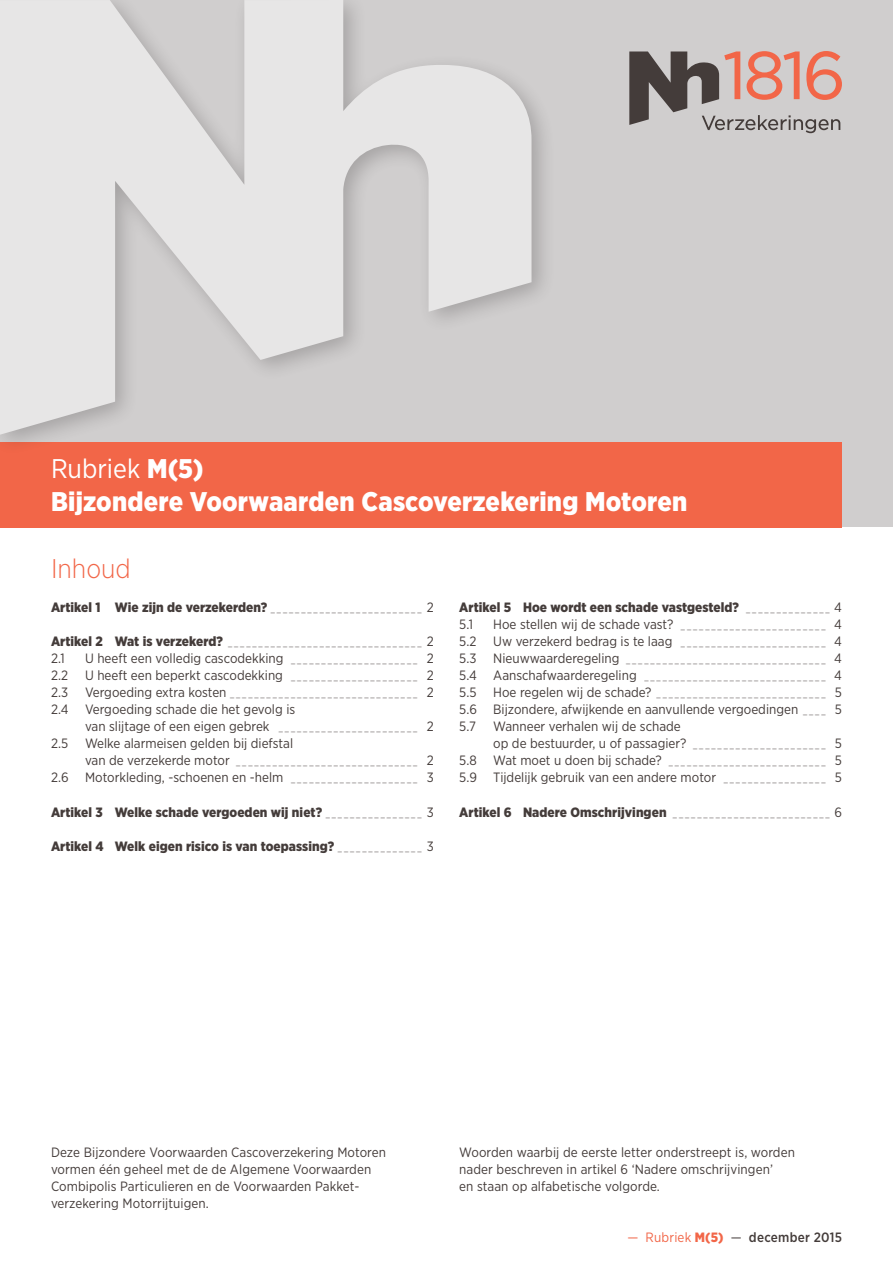
<style>
.page{position:relative;width:893px;height:1263px;background:#fff}
.page>*{position:absolute;margin:0;border:0;box-sizing:border-box;transform-origin:0 0}
.t1{font:900 27px/33px "Gotham Narrow";letter-spacing:.01em;color:#fff}
.t2{font:300 27px "Gotham Narrow";color:#f26648}
.t3{font:13.5px/17px "Gotham Narrow";color:#443c3a}
.t4{font:900 13.5px "Gotham Narrow";letter-spacing:.005em;color:#443c3a}
.t5{font:500 13.5px "Gotham Narrow";letter-spacing:.02em;color:#443c3a}
.t6{font:7.5px "Gotham Narrow";color:#443c3a}
.s1{font-weight:400}
.s2{font-weight:400;font-size:7.5px}
.s3{font-weight:900;font-size:13.5px}
.s4{font-size:7.5px}
.s5{font-size:13.5px}
.s6{font-weight:400;color:#f26648}
.s7{font-weight:900;color:#f26648}
</style>
<div class="page">
<div style="left:0;top:0;width:893px;height:527px;background:#d0cece"></div>
<div style="left:0;top:442px;width:842px;height:85px;background:#f26648"></div>
<div style="left:0;top:0;width:556px;height:458px;background:#231f20;opacity:.5"></div>
<svg style="left:0;top:0;width:531px;height:435px;fill:#e7e6e6"></svg>
<svg style="left:629px;top:51px;width:213px;height:82px"></svg>
<h1 class="t1" style="left:51px;top:451px;width:638px"><span class="s1">Rubriek</span> M(5)<br>Bijzondere Voorwaarden Cascoverzekering Motoren</h1>
<h1 class="t2" style="left:51px;top:552px;width:81px">Inhoud</h1>
<p class="t4" style="left:51px;top:599px;width:384px">Artikel 1 Wie zijn de verzekerden? <span class="s2">_ _ _ _ _ _ _ _ _ _ _ _ _ _ _ _ _ _ _ _ _ _ _ _ _</span> <span class="s1">2</span></p>
<p class="t6" style="left:51px;top:639px;width:180px"><span class="s3">Artikel 2 Wat is verzekerd?</span> ________________________________</p>
<p class="t3" style="left:427px;top:633px;width:9px">2</p>
<p class="t3" style="left:51px;top:650px;width:15px">2.1</p>
<p class="t3" style="left:85px;top:650px;width:206px">U heeft een volledig cascodekking <span class="s4">______________________</span></p>
<p class="t3" style="left:427px;top:650px;width:9px">2</p>
<p class="t3" style="left:51px;top:667px;width:19px">2.2</p>
<p class="t3" style="left:85px;top:667px;width:206px">U heeft een beperkt cascodekking <span class="s4">______________________</span></p>
<p class="t3" style="left:427px;top:667px;width:9px">2</p>
<p class="t3" style="left:51px;top:684px;width:19px">2.3</p>
<p class="t6" style="left:85px;top:690px;width:149px"><span class="s5">Vergoeding extra kosten</span> _______________________________</p>
<p class="t3" style="left:427px;top:684px;width:9px">2</p>
<p class="t3" style="left:85px;top:701px;width:212px;text-indent:-34px">2.4 Vergoeding schade die het gevolg is van slijtage of een eigen gebrek <span class="s4">________________________</span></p>
<p class="t3" style="left:427px;top:718px;width:9px">2</p>
<p class="t3" style="left:51px;top:735px;width:19px">2.5</p>
<p class="t3" style="left:85px;top:735px;width:210px">Welke alarmeisen gelden bij diefstal</p>
<p class="t6" style="left:85px;top:758px;width:153px"><span class="s5">van de verzekerde motor</span> _______________________________</p>
<p class="t3" style="left:427px;top:752px;width:9px">2</p>
<p class="t3" style="left:51px;top:769px;width:240px">2.6 Motorkleding, -schoenen en -helm <span class="s4">______________________</span></p>
<p class="t3" style="left:427px;top:769px;width:9px">3</p>
<p class="t4" style="left:51px;top:803px;width:384px">Artikel 3 Welke schade vergoeden wij niet? <span class="s2">_ _ _ _ _ _ _ _ _ _ _ _ _ _ _ _</span> <span class="s1">3</span></p>
<p class="t4" style="left:51px;top:837px;width:291px">Artikel 4 Welk eigen risico is van toepassing? <span class="s2">______________</span></p>
<p class="t3" style="left:427px;top:837px;width:9px">3</p>
<p class="t4" style="left:459px;top:599px;width:290px">Artikel 5 Hoe wordt een schade vastgesteld? <span class="s2">______________</span></p>
<p class="t3" style="left:834px;top:599px;width:9px">4</p>
<p class="t3" style="left:459px;top:616px;width:15px">5.1</p>
<p class="t3" style="left:493px;top:616px;width:188px">Hoe stellen wij de schade vast? <span class="s4">_________________________</span></p>
<p class="t3" style="left:834px;top:616px;width:9px">4</p>
<p class="t3" style="left:459px;top:633px;width:221px">5.2 Uw verzekerd bedrag is te laag <span class="s4">_________________________</span></p>
<p class="t3" style="left:834px;top:633px;width:9px">4</p>
<p class="t6" style="left:459px;top:656px;width:168px"><span class="s5">5.3 Nieuwwaarderegeling</span> __________________________________</p>
<p class="t3" style="left:834px;top:650px;width:9px">4</p>
<p class="t6" style="left:459px;top:673px;width:185px"><span class="s5">5.4 Aanschafwaarderegeling</span> _______________________________</p>
<p class="t3" style="left:834px;top:667px;width:9px">4</p>
<p class="t6" style="left:459px;top:690px;width:202px"><span class="s5">5.5 Hoe regelen wij de schade?</span> ____________________________</p>
<p class="t3" style="left:835px;top:684px;width:9px">5</p>
<p class="t3" style="left:459px;top:701px;width:348px">5.6 Bijzondere, afwijkende en aanvullende vergoedingen <span class="s4">____</span></p>
<p class="t3" style="left:835px;top:701px;width:9px">5</p>
<p class="t3" style="left:459px;top:718px;width:18px">5.7</p>
<p class="t3" style="left:493px;top:718px;width:201px">Wanneer verhalen wij de schade op de bestuurder, u of passagier? <span class="s4">_______________________</span></p>
<p class="t3" style="left:835px;top:735px;width:9px">5</p>
<p class="t6" style="left:459px;top:758px;width:211px"><span class="s5">5.8 Wat moet u doen bij schade?</span> ___________________________</p>
<p class="t3" style="left:835px;top:752px;width:9px">5</p>
<p class="t3" style="left:459px;top:769px;width:265px">5.9 Tijdelijk gebruik van een andere motor <span class="s4">__________________</span></p>
<p class="t3" style="left:835px;top:769px;width:9px">5</p>
<p class="t4" style="left:459px;top:803px;width:216px">Artikel 6 Nadere Omschrijvingen <span class="s2">__________________________</span></p>
<p class="t3" style="left:834px;top:803px;width:9px">6</p>
<p class="t3" style="left:51px;top:1143px;width:336px">Deze Bijzondere Voorwaarden Cascoverzekering Motoren vormen één geheel met de de Algemene Voorwaarden Combipolis Particulieren en de Voorwaarden Pakket&shy;verzekering Motorrijtuigen.</p>
<p class="t3" style="left:459px;top:1143px;width:337px">Woorden waarbij de eerste letter onderstreept is, worden nader beschreven in artikel 6 ‘Nadere omschrijvingen’<br>en staan op alfabetische volgorde.</p>
<p class="t5" style="left:627px;top:1228px;width:216px"><span class="s6">— Rubriek</span> <span class="s7">M(5)</span> <span class="s1">—</span> december 2015</p>
</div>
